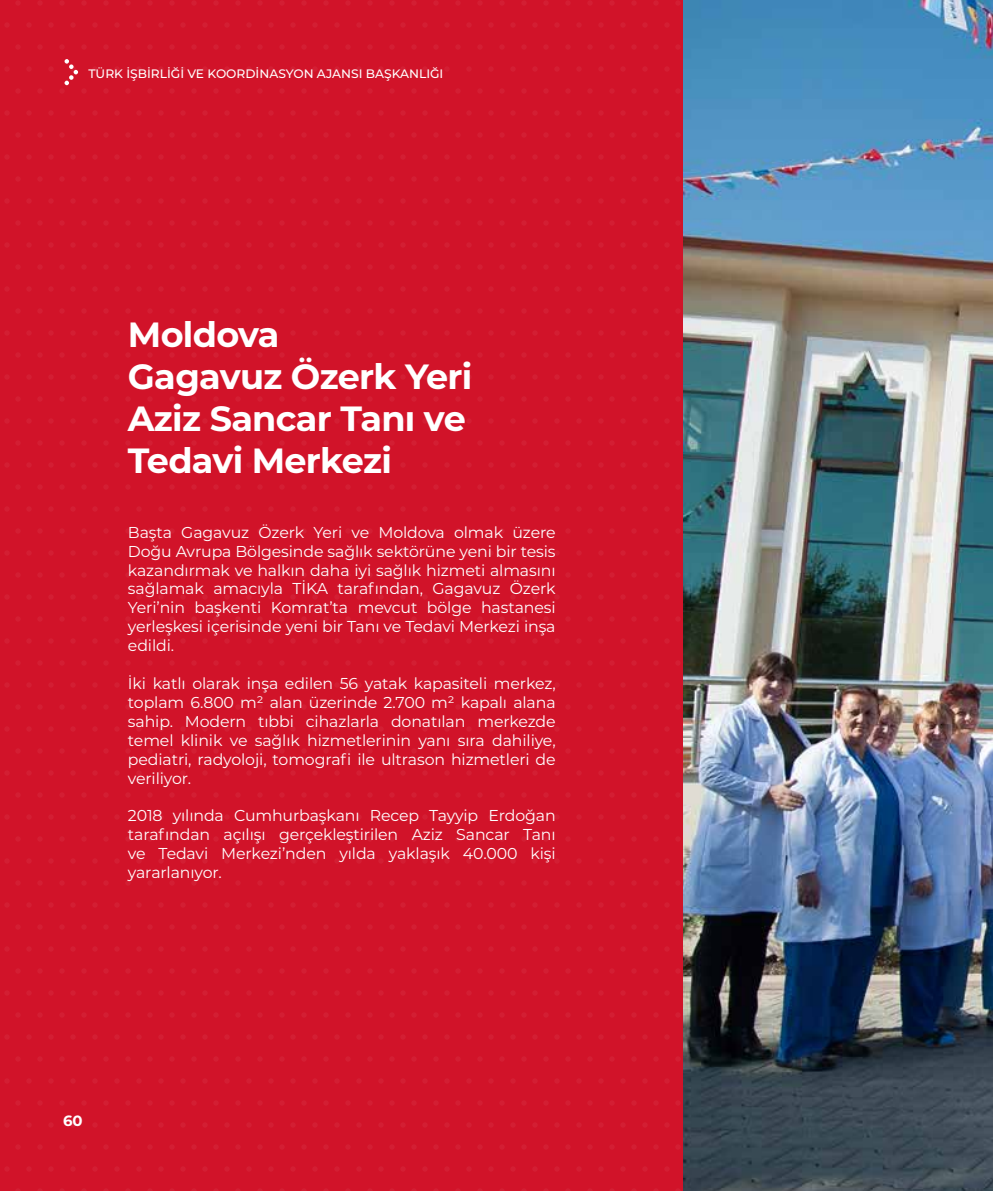
<style>
.page{position:relative;width:993px;height:1191px;background:#fff}
.page>*{position:absolute;margin:0;border:0;box-sizing:border-box;transform-origin:0 0}
.t1{font:700 35px/42px "Montserrat";letter-spacing:-.02em;color:#fff}
.t2{font:15.75px/18.9px "Montserrat";letter-spacing:-.01em;color:#fff;text-align:justify}
.t3{font:700 14.88px "Montserrat";color:#fff}
.t4{font:500 12.25px "Montserrat";color:#fff}
</style>
<div class="page">
<div style="left:0;top:0;width:992px;height:1191px;background:#d11329"></div>
<svg style="left:64px;top:59px;width:14px;height:26px"></svg>
<img style="left:683px;top:0;width:309px;height:1191px">
<p class="t4" style="left:89px;top:65px;width:356px">TÜRK İŞBİRLİĞİ VE KOORDİNASYON AJANSI BAŞKANLIĞI</p>
<h1 class="t1" style="left:128px;top:312px;width:345px">Moldova<br>Gagavuz Özerk Yeri<br>Aziz Sancar Tanı ve<br>Tedavi Merkezi</h1>
<p class="t2" style="left:128px;top:522px;width:429px">Başta Gagavuz Özerk Yeri ve Moldova olmak üzere Doğu Avrupa Bölgesinde sağlık sektörüne yeni bir tesis kazandırmak ve halkın daha iyi sağlık hizmeti almasını sağlamak amacıyla TİKA tarafından, Gagavuz Özerk Yeri’nin başkenti Komrat’ta mevcut bölge hastanesi yerleşkesi içerisinde yeni bir Tanı ve Tedavi Merkezi inşa edildi.</p>
<p class="t2" style="left:128px;top:673px;width:429px">İki katlı olarak inşa edilen 56 yatak kapasiteli merkez, toplam 6.800 m² alan üzerinde 2.700 m² kapalı alana sahip. Modern tıbbi cihazlarla donatılan merkezde temel klinik ve sağlık hizmetlerinin yanı sıra dahiliye, pediatri, radyoloji, tomografi ile ultrason hizmetleri de veriliyor.</p>
<p class="t2" style="left:128px;top:805px;width:429px">2018 yılında Cumhurbaşkanı Recep Tayyip Erdoğan tarafından açılışı gerçekleştirilen Aziz Sancar Tanı ve Tedavi Merkezi’nden yılda yaklaşık 40.000 kişi yararlanıyor.</p>
<p class="t3" style="left:63px;top:1110px;width:21px">60</p>
</div>
